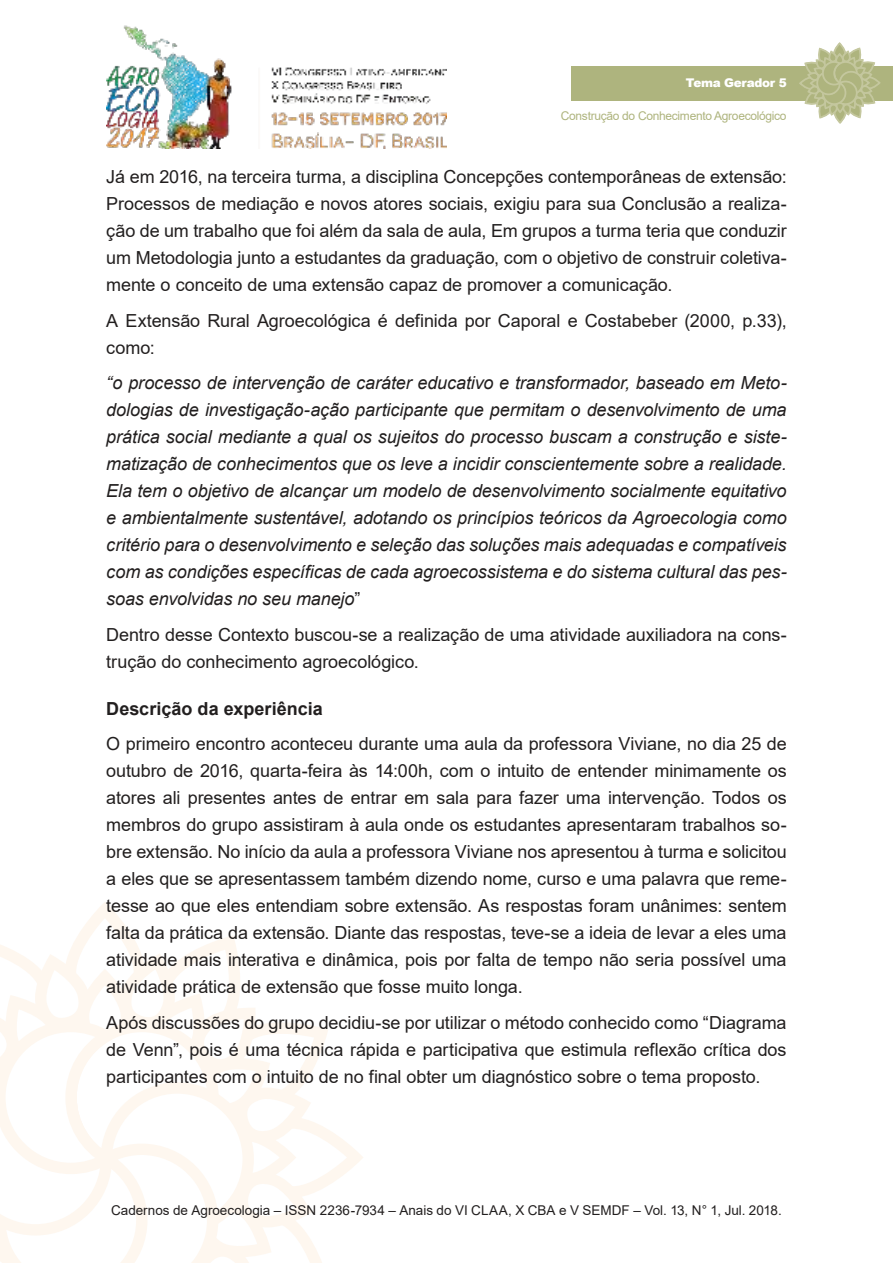
<style>
.page{position:relative;width:893px;height:1263px;background:#fff}
.page>*{position:absolute;margin:0;border:0;box-sizing:border-box;transform-origin:0 0}
.t1{font:18px/27px "Arial";letter-spacing:-.005em;color:#221f1f;text-align:justify}
.t2{font:italic 18px/27px "Arial";letter-spacing:-.01em;color:#221f1f;text-align:justify}
.t3{font:700 18px "Arial";color:#221f1f}
.t4{font:13.5px "Arial";color:#221f1f}
.t5{font:12px "Arial";letter-spacing:-.025em;color:#aeb47e}
.t6{font:900 12px "Arial";letter-spacing:-.025em;color:#fff}
.s1{font-style:normal}
</style>
<div class="page">
<img style="left:106px;top:25px;width:340px;height:124px">
<svg style="left:0;top:910px;width:363px;height:353px"></svg>
<div style="left:571px;top:66px;width:322px;height:34px;background:#aeb47e"></div>
<svg style="left:798px;top:43px;width:83px;height:81px"></svg>
<p class="t6" style="left:686px;top:76px;width:102px">Tema Gerador 5</p>
<p class="t5" style="left:561px;top:112px;width:227px">Construção do Conhecimento Agroecológico</p>
<p class="t1" style="left:106px;top:165px;width:682px">Já em 2016, na terceira turma, a disciplina Concepções contemporâneas de extensão:<br>Processos de mediação e novos atores sociais, exigiu para sua Conclusão a realiza&shy;ção de um trabalho que foi além da sala de aula, Em grupos a turma teria que conduzir um Metodologia junto a estudantes da graduação, com o objetivo de construir coletiva&shy;mente o conceito de uma extensão capaz de promover a comunicação.</p>
<p class="t1" style="left:106px;top:309px;width:682px">A Extensão Rural Agroecológica é definida por Caporal e Costabeber (2000, p.33), como:</p>
<p class="t2" style="left:106px;top:371px;width:682px">“o processo de intervenção de caráter educativo e transformador, baseado em Meto&shy;dologias de investigação-ação participante que permitam o desenvolvimento de uma prática social mediante a qual os sujeitos do processo buscam a construção e siste&shy;matização de conhecimentos que os leve a incidir conscientemente sobre a realidade.<br>Ela tem o objetivo de alcançar um modelo de desenvolvimento socialmente equitativo e ambientalmente sustentável, adotando os princípios teóricos da Agroecologia como critério para o desenvolvimento e seleção das soluções mais adequadas e compatíveis com as condições específicas de cada agroecossistema e do sistema cultural das pes&shy;soas envolvidas no seu manejo<span class="s1">”</span></p>
<p class="t1" style="left:106px;top:623px;width:682px">Dentro desse Contexto buscou-se a realização de uma atividade auxiliadora na cons&shy;trução do conhecimento agroecológico.</p>
<p class="t3" style="left:106px;top:702px;width:218px">Descrição da experiência</p>
<p class="t1" style="left:106px;top:732px;width:682px">O primeiro encontro aconteceu durante uma aula da professora Viviane, no dia 25 de outubro de 2016, quarta-feira às 14:00h, com o intuito de entender minimamente os atores ali presentes antes de entrar em sala para fazer uma intervenção. Todos os membros do grupo assistiram à aula onde os estudantes apresentaram trabalhos so&shy;bre extensão. No início da aula a professora Viviane nos apresentou à turma e solicitou a eles que se apresentassem também dizendo nome, curso e uma palavra que reme&shy;tesse ao que eles entendiam sobre extensão. As respostas foram unânimes: sentem falta da prática da extensão. Diante das respostas, teve-se a ideia de levar a eles uma atividade mais interativa e dinâmica, pois por falta de tempo não seria possível uma atividade prática de extensão que fosse muito longa.</p>
<p class="t1" style="left:106px;top:1011px;width:682px">Após discussões do grupo decidiu-se por utilizar o método conhecido como “Diagrama de Venn”, pois é uma técnica rápida e participativa que estimula reflexão crítica dos participantes com o intuito de no final obter um diagnóstico sobre o tema proposto.</p>
<p class="t4" style="left:111px;top:1205px;width:672px">Cadernos de Agroecologia – ISSN 2236-7934 – Anais do VI CLAA, X CBA e V SEMDF – Vol. 13, N° 1, Jul. 2018.</p>
</div>
